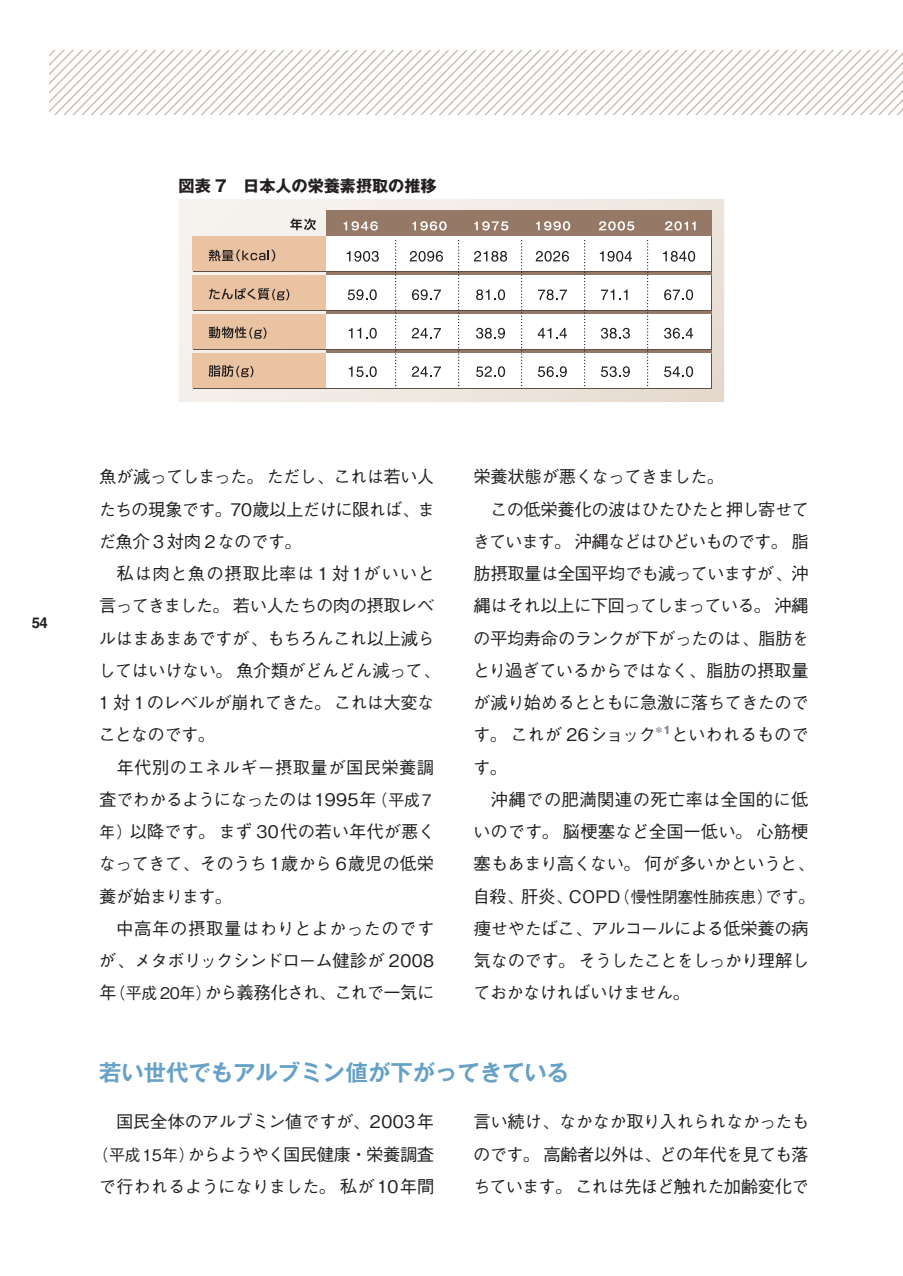
<style>
.page{position:relative;width:903px;height:1276px;background:#fff}
.page>*{position:absolute;margin:0;border:0;box-sizing:border-box;transform-origin:0 0}
.t1{font:22.4px "Gothic MB101 Pro De Bold 90 msp RKSJ H";color:#67a1c6}
.t2{font:17.32px/32.2px "Gothic BBB Pro Medium 90 msp RKSJ H";letter-spacing:-.035em;color:#231f20;text-align:justify}
.t3{font:17.32px "Gothic BBB Pro Medium 90 msp RKSJ H";letter-spacing:-.015em;color:#231f20}
.t4{font:17.32px "Gothic BBB Pro Medium 90 msp RKSJ H";letter-spacing:-.005em;color:#231f20}
.t5{font:17.32px "Gothic BBB Pro Medium 90 msp RKSJ H";letter-spacing:-.065em;color:#231f20}
.t6{font:17.32px "Gothic BBB Pro Medium 90 msp RKSJ H";letter-spacing:.005em;color:#231f20}
.t7{font:17.32px "Gothic BBB Pro Medium 90 msp RKSJ H";letter-spacing:.02em;color:#231f20}
.t8{font:16.1px "Gothic MB101 Pro Bold 90 msp RKSJ H";color:#231f20}
.t9{font:700 14.88px "Helvetica";color:#231f20}
.s1{font-size:15.92px}
</style>
<div class="page">
<img style="left:50px;top:50px;width:852px;height:65px">
<img style="left:902px;top:50px;width:1px;height:65px">
<svg style="left:179px;top:199px;width:545px;height:203px;background:#f0eae4"></svg>
<div style="left:327px;top:210px;width:385px;height:177px;background:#957966"></div>
<div style="left:193px;top:237px;width:519px;height:35px;background:#fff"></div>
<div style="left:193px;top:276px;width:519px;height:35px;background:#fff"></div>
<svg style="left:193px;top:315px;width:519px;height:35px"></svg>
<svg style="left:193px;top:354px;width:519px;height:35px"></svg>
<div style="left:192px;top:236px;width:518px;height:35px;background:#fff"></div>
<div style="left:192px;top:275px;width:518px;height:35px;background:#fff"></div>
<div style="left:192px;top:314px;width:518px;height:34px;background:#fff"></div>
<div style="left:192px;top:353px;width:518px;height:34px;background:#fff"></div>
<div style="left:192px;top:236px;width:134px;height:35px;background:#eac3a2"></div>
<div style="left:192px;top:275px;width:134px;height:35px;background:#eac3a2"></div>
<div style="left:192px;top:314px;width:134px;height:34px;background:#eac3a2"></div>
<div style="left:192px;top:353px;width:134px;height:34px;background:#eac3a2"></div>
<svg style="left:395px;top:240px;width:1px;height:146px"></svg>
<svg style="left:458px;top:240px;width:1px;height:146px"></svg>
<svg style="left:521px;top:240px;width:1px;height:146px"></svg>
<svg style="left:584px;top:240px;width:1px;height:146px"></svg>
<svg style="left:647px;top:240px;width:1px;height:146px"></svg>
<svg style="left:290px;top:218px;width:26px;height:12px"></svg>
<svg style="left:209px;top:250px;width:66px;height:11px"></svg>
<svg style="left:209px;top:288px;width:80px;height:12px"></svg>
<svg style="left:209px;top:327px;width:57px;height:12px"></svg>
<svg style="left:209px;top:365px;width:44px;height:12px"></svg>
<svg style="left:347px;top:251px;width:32px;height:11px"></svg>
<svg style="left:410px;top:251px;width:33px;height:11px"></svg>
<svg style="left:474px;top:251px;width:33px;height:11px"></svg>
<svg style="left:536px;top:251px;width:33px;height:11px"></svg>
<svg style="left:600px;top:251px;width:32px;height:11px"></svg>
<svg style="left:663px;top:251px;width:32px;height:11px"></svg>
<svg style="left:348px;top:289px;width:29px;height:11px"></svg>
<svg style="left:412px;top:289px;width:29px;height:11px"></svg>
<svg style="left:476px;top:289px;width:29px;height:11px"></svg>
<svg style="left:538px;top:289px;width:29px;height:11px"></svg>
<svg style="left:601px;top:289px;width:27px;height:11px"></svg>
<svg style="left:664px;top:289px;width:29px;height:11px"></svg>
<svg style="left:349px;top:328px;width:28px;height:11px"></svg>
<svg style="left:412px;top:328px;width:29px;height:10px"></svg>
<svg style="left:476px;top:328px;width:29px;height:11px"></svg>
<svg style="left:538px;top:328px;width:29px;height:10px"></svg>
<svg style="left:601px;top:328px;width:29px;height:11px"></svg>
<svg style="left:664px;top:328px;width:29px;height:11px"></svg>
<svg style="left:349px;top:366px;width:28px;height:11px"></svg>
<svg style="left:412px;top:366px;width:29px;height:11px"></svg>
<svg style="left:476px;top:366px;width:29px;height:11px"></svg>
<svg style="left:538px;top:366px;width:29px;height:11px"></svg>
<svg style="left:601px;top:366px;width:29px;height:11px"></svg>
<svg style="left:664px;top:366px;width:29px;height:11px"></svg>
<svg style="left:344px;top:221px;width:34px;height:9px"></svg>
<svg style="left:412px;top:221px;width:35px;height:9px"></svg>
<svg style="left:474px;top:221px;width:34px;height:9px"></svg>
<svg style="left:536px;top:221px;width:34px;height:9px"></svg>
<svg style="left:599px;top:221px;width:35px;height:9px"></svg>
<svg style="left:665px;top:221px;width:31px;height:9px"></svg>
<p class="t8" style="left:179px;top:180px;width:260px">図表 7　日本人の栄養素摂取の推移</p>
<p class="t9" style="left:32px;top:617px;width:18px">54</p>
<p class="t2" style="left:99px;top:463px;width:338px">魚が減ってしまった。ただし、これは若い人たちの現象です。70歳以上だけに限れば、まだ魚介３対肉２なのです。</p>
<p class="t2" style="left:98px;top:560px;width:345px;text-align:left;text-indent:18px">私は肉と魚の摂取比率は 1 対1がいいと言ってきました。若い人たちの肉の摂取レベルはまあまあですが、もちろんこれ以上減らしてはいけない。魚介類がどんどん減って、<br>1 対 1のレベルが崩れてきた。これは大変なことなのです。</p>
<p class="t2" style="left:99px;top:753px;width:338px;text-indent:18px">年代別のエネルギー摂取量が国民栄養調査でわかるようになったのは1995年<span class="s1">（平成７年）</span>以降です。まず 30代の若い年代が悪くなってきて、そのうち 1歳から 6歳児の低栄養が始まります。</p>
<p class="t2" style="left:99px;top:914px;width:337px;text-indent:17px">中高年の摂取量はわりとよかったのですが、メタボリックシンドローム健診が 2008年<span class="s1">（平成 20年）</span>から義務化され、これで一気に</p>
<p class="t2" style="left:474px;top:463px;width:252px">栄養状態が悪くなってきました。</p>
<p class="t2" style="left:490px;top:495px;width:320px">この低栄養化の波はひたひたと押し寄せて</p>
<p class="t5" style="left:473px;top:535px;width:337px">きています。沖縄などはひどいものです。脂</p>
<p class="t2" style="left:474px;top:560px;width:337px">肪摂取量は全国平均でも減っていますが、沖</p>
<p class="t2" style="left:474px;top:592px;width:337px">縄はそれ以上に下回ってしまっている。沖縄</p>
<p class="t2" style="left:473px;top:624px;width:337px">の平均寿命のランクが下がったのは、脂肪を</p>
<p class="t2" style="left:473px;top:656px;width:337px">とり過ぎているからではなく、脂肪の摂取量</p>
<p class="t2" style="left:473px;top:689px;width:337px">が減り始めるとともに急激に落ちてきたので</p>
<p class="t4" style="left:473px;top:728px;width:337px">す。これが 26ショック<sup>＊１</sup>といわれるもので</p>
<p class="t2" style="left:473px;top:753px;width:36px">す。</p>
<p class="t7" style="left:491px;top:793px;width:319px">沖縄での肥満関連の死亡率は全国的に低</p>
<p class="t6" style="left:473px;top:825px;width:337px">いのです。脳梗塞など全国一低い。心筋梗</p>
<p class="t2" style="left:474px;top:850px;width:344px">塞もあまり高くない。何が多いかというと、</p>
<p class="t3" style="left:473px;top:889px;width:344px">自殺、肝炎、COPD<span class="s1">（慢性閉塞性肺疾患）</span>です。</p>
<p class="t2" style="left:474px;top:914px;width:337px">痩せやたばこ、アルコールによる低栄養の病</p>
<p class="t2" style="left:474px;top:947px;width:337px">気なのです。そうしたことをしっかり理解し</p>
<p class="t2" style="left:473px;top:979px;width:219px">ておかなければいけません。</p>
<p class="t1" style="left:99px;top:1064px;width:471px">若い世代でもアルブミン値が下がってきている</p>
<p class="t2" style="left:92px;top:1108px;width:344px;text-align:right">国民全体のアルブミン値ですが、2003年<br><span class="s1">（平成15年）</span>からようやく国民健康・栄養調査で行われるようになりました。私が10年間</p>
<p class="t2" style="left:473px;top:1108px;width:338px">言い続け、なかなか取り入れられなかったものです。高齢者以外は、どの年代を見ても落ちています。これは先ほど触れた加齢変化で</p>
</div>
